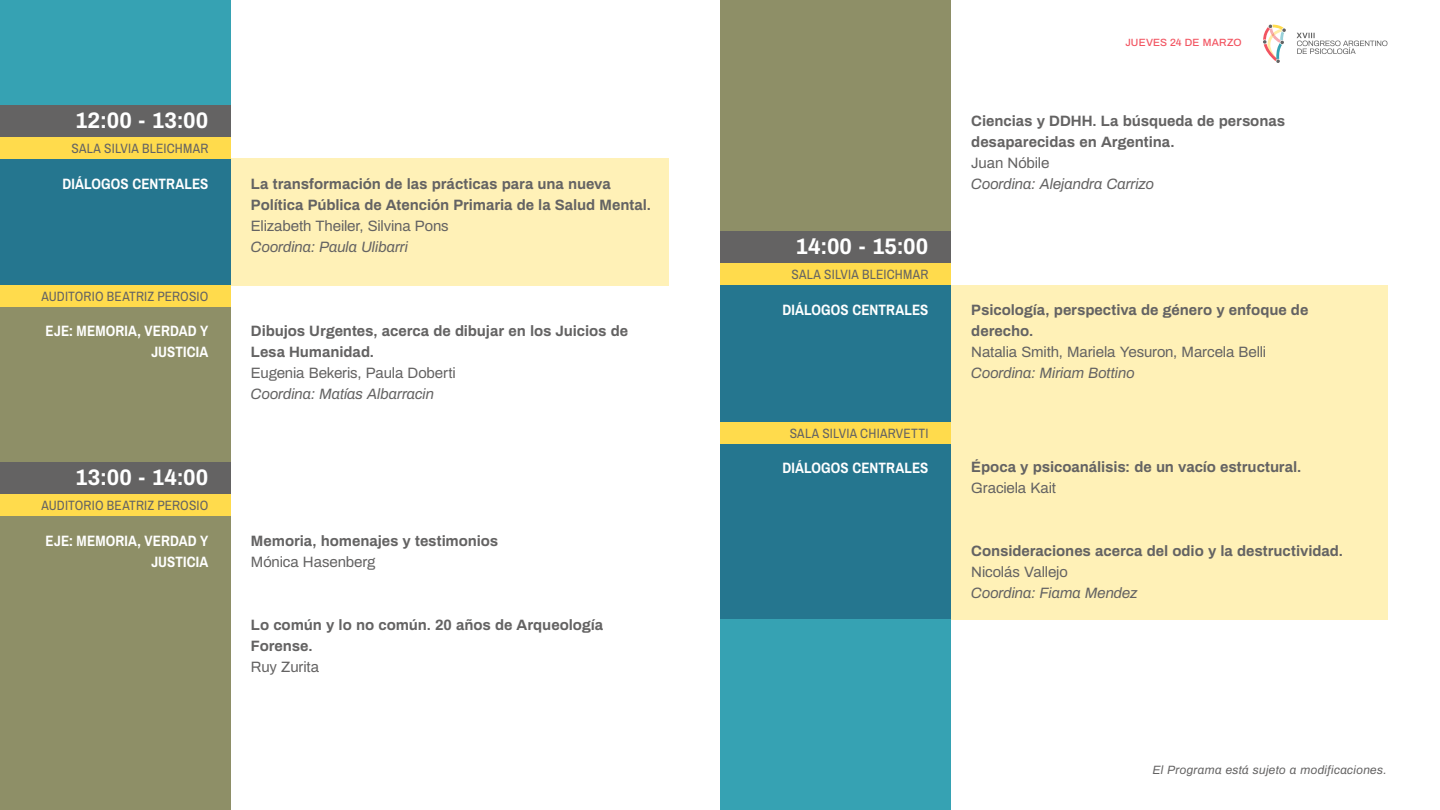
<style>
.page{position:relative;width:1440px;height:810px;background:#fff}
.page>*{position:absolute;margin:0;border:0;box-sizing:border-box;transform-origin:0 0}
.t1{font:700 22.5px "Archivo";letter-spacing:.005em;color:#fff}
.t2{font:700 15px/21px "Archivo";letter-spacing:-.005em;color:#646363}
.t3{font:15px "Archivo";letter-spacing:-.01em;color:#646363}
.t4{font:italic 15px "Archivo";letter-spacing:-.005em;color:#646363}
.t5{font:700 15px/21px "Archivo Narrow";letter-spacing:.01em;color:#fff;text-align:right}
.t6{font:13.5px "Archivo Narrow";letter-spacing:.015em;color:#646363}
.t7{font:italic 12px "Archivo";letter-spacing:.02em;color:#646363}
.t8{font:500 10.5px "Archivo";letter-spacing:.02em;color:#f25562}
</style>
<div class="page">
<div style="left:0;top:0;width:231px;height:810px;background:#36a2b3"></div>
<div style="left:720px;top:0;width:231px;height:810px;background:#36a2b3"></div>
<div style="left:0;top:159px;width:231px;height:127px;background:#25768f"></div>
<div style="left:231px;top:159px;width:437px;height:127px;background:#fff1b7"></div>
<div style="left:720px;top:284px;width:231px;height:336px;background:#25768f"></div>
<div style="left:951px;top:285px;width:437px;height:335px;background:#fff1b7"></div>
<div style="left:0;top:307px;width:231px;height:503px;background:#8e8f67"></div>
<div style="left:720px;top:0;width:231px;height:231px;background:#8e8f67"></div>
<svg style="left:1297px;top:33px;width:90px;height:21px"></svg>
<svg style="left:1263px;top:24px;width:23px;height:39px"></svg>
<div style="left:720px;top:231px;width:231px;height:32px;background:#646363"></div>
<div style="left:720px;top:264px;width:231px;height:21px;background:#ffdb4c"></div>
<div style="left:720px;top:422px;width:231px;height:21px;background:#ffdb4c"></div>
<div style="left:0;top:105px;width:231px;height:32px;background:#646363"></div>
<div style="left:0;top:138px;width:231px;height:21px;background:#ffdb4c"></div>
<div style="left:0;top:285px;width:231px;height:22px;background:#ffdb4c"></div>
<div style="left:0;top:462px;width:231px;height:32px;background:#646363"></div>
<div style="left:0;top:495px;width:231px;height:21px;background:#ffdb4c"></div>
<h1 class="t1" style="left:75px;top:104px;width:135px">12:00 - 13:00</h1>
<p class="t6" style="left:72px;top:139px;width:138px">SALA SILVIA BLEICHMAR</p>
<p class="t5" style="left:62px;top:173px;width:148px">DIÁLOGOS CENTRALES</p>
<p class="t6" style="left:41px;top:287px;width:169px">AUDITORIO BEATRIZ PEROSIO</p>
<p class="t5" style="left:46px;top:320px;width:164px">EJE: MEMORIA, VERDAD Y<br>JUSTICIA</p>
<h1 class="t1" style="left:75px;top:461px;width:135px">13:00 - 14:00</h1>
<p class="t6" style="left:41px;top:496px;width:169px">AUDITORIO BEATRIZ PEROSIO</p>
<p class="t5" style="left:46px;top:530px;width:164px">EJE: MEMORIA, VERDAD Y<br>JUSTICIA</p>
<p class="t2" style="left:251px;top:173px;width:402px">La transformación de las prácticas para una nueva<br>Política Pública de Atención Primaria de la Salud Mental.</p>
<p class="t3" style="left:251px;top:215px;width:199px">Elizabeth Theiler, Silvina Pons</p>
<p class="t4" style="left:251px;top:236px;width:159px">Coordina: Paula Ulibarri</p>
<p class="t2" style="left:251px;top:320px;width:379px">Dibujos Urgentes, acerca de dibujar en los Juicios de<br>Lesa Humanidad.</p>
<p class="t3" style="left:251px;top:362px;width:206px">Eugenia Bekeris, Paula Doberti</p>
<p class="t4" style="left:251px;top:383px;width:185px">Coordina: Matías Albarracin</p>
<p class="t2" style="left:251px;top:530px;width:249px">Memoria, homenajes y testimonios</p>
<p class="t3" style="left:251px;top:551px;width:126px">Mónica Hasenberg</p>
<p class="t2" style="left:251px;top:614px;width:354px">Lo común y lo no común. 20 años de Arqueología<br>Forense.</p>
<p class="t3" style="left:251px;top:656px;width:70px">Ruy Zurita</p>
<h1 class="t1" style="left:796px;top:230px;width:134px">14:00 - 15:00</h1>
<p class="t6" style="left:792px;top:265px;width:138px">SALA SILVIA BLEICHMAR</p>
<p class="t5" style="left:782px;top:299px;width:148px">DIÁLOGOS CENTRALES</p>
<p class="t6" style="left:790px;top:424px;width:140px">SALA SILVIA CHIARVETTI</p>
<p class="t5" style="left:782px;top:456px;width:148px">DIÁLOGOS CENTRALES</p>
<p class="t8" style="left:1125px;top:35px;width:118px">JUEVES 24 DE MARZO</p>
<p class="t2" style="left:971px;top:110px;width:315px">Ciencias y DDHH. La búsqueda de personas desaparecidas en Argentina.</p>
<p class="t3" style="left:971px;top:152px;width:80px">Juan Nóbile</p>
<p class="t4" style="left:971px;top:173px;width:184px">Coordina: Alejandra Carrizo</p>
<p class="t2" style="left:971px;top:299px;width:339px">Psicología, perspectiva de género y enfoque de derecho.</p>
<p class="t3" style="left:971px;top:341px;width:296px">Natalia Smith, Mariela Yesuron, Marcela Belli</p>
<p class="t4" style="left:971px;top:362px;width:165px">Coordina: Miriam Bottino</p>
<p class="t2" style="left:971px;top:456px;width:331px">Época y psicoanálisis: de un vacío estructural.</p>
<p class="t3" style="left:971px;top:477px;width:86px">Graciela Kait</p>
<p class="t2" style="left:971px;top:540px;width:373px">Consideraciones acerca del odio y la destructividad.</p>
<p class="t3" style="left:971px;top:561px;width:98px">Nicolás Vallejo</p>
<p class="t4" style="left:971px;top:582px;width:168px">Coordina: Fiama Mendez</p>
<p class="t7" style="left:1153px;top:761px;width:235px">El Programa está sujeto a modificaciones.</p>
</div>
